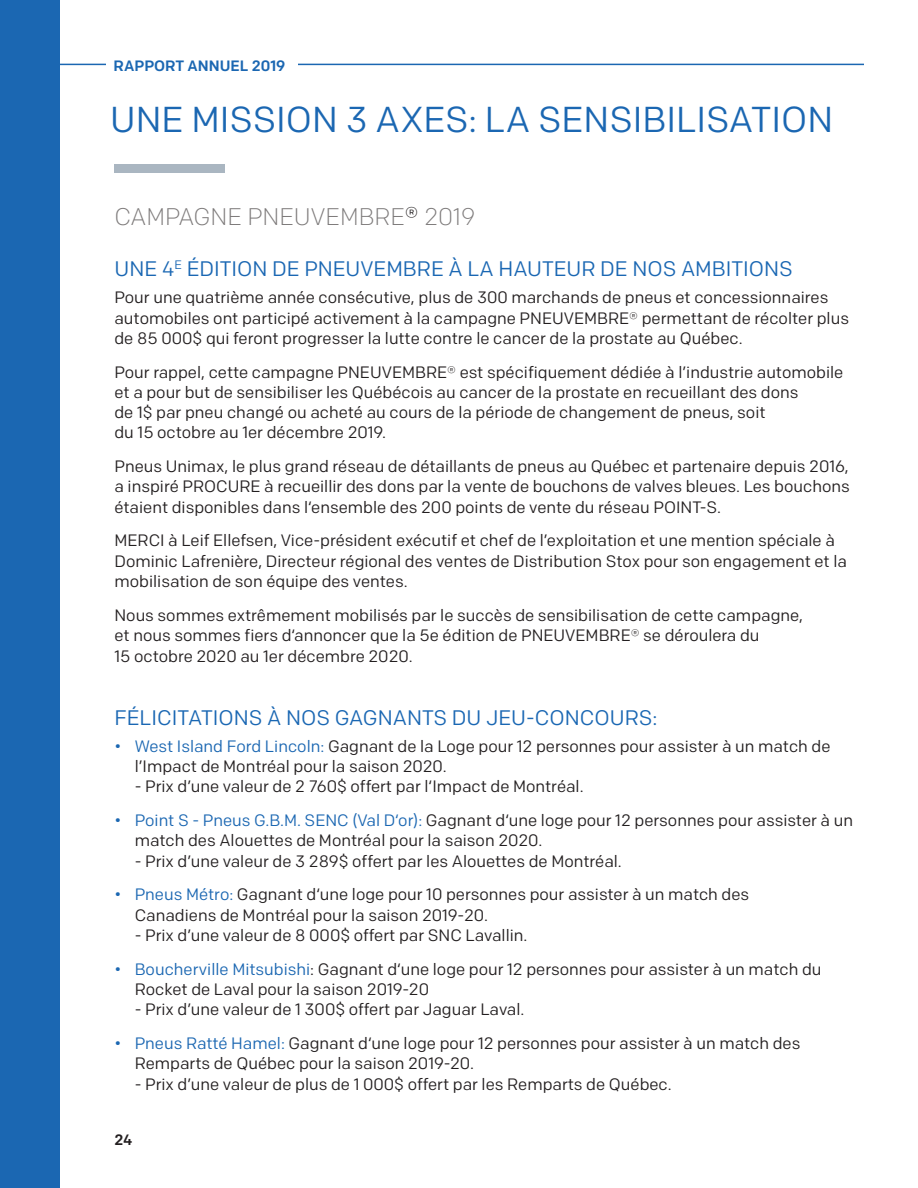
<style>
.page{position:relative;width:918px;height:1188px;background:#fff}
.page>*{position:absolute;margin:0;border:0;box-sizing:border-box;transform-origin:0 0}
.t1{font:36px "Colfax";color:#1b67b2}
.t2{font:300 24px "Colfax";color:#7d7a7a}
.t3{font:21px "Colfax";color:#1a67b3}
.t4{font:16.5px/20.2px "Colfax";color:#231f20}
.t5{font:500 15px "Colfax";color:#1b67b2}
.t6{font:500 15px "Colfax";color:#231f20}
.s1{font-weight:400;font-size:25.5px;color:#231f20}
.s2{color:#1b67b2}
</style>
<div class="page">
<hr style="left:54px;top:64px;width:810px;height:1px;background:#1b67b2">
<div style="left:107px;top:54px;width:191px;height:22px;background:#fff"></div>
<div style="left:0;top:0;width:60px;height:1188px;background:#1b67b2"></div>
<div style="left:114px;top:164px;width:111px;height:9px;background:#aab6c1"></div>
<p class="t5" style="left:114px;top:56px;width:173px">RAPPORT ANNUEL 2019</p>
<h1 class="t1" style="left:110px;top:97px;width:724px">UNE MISSION 3 AXES: LA SENSIBILISATION</h1>
<h2 class="t2" style="left:114px;top:202px;width:362px">CAMPAGNE PNEUVEMBRE<span class="s1">®</span> 2019</h2>
<p class="t3" style="left:114px;top:256px;width:680px">UNE 4<sup>E</sup> ÉDITION DE PNEUVEMBRE À LA HAUTEUR DE NOS AMBITIONS</p>
<p class="t4" style="left:114px;top:287px;width:736px">Pour une quatrième année consécutive, plus de 300 marchands de pneus et concessionnaires automobiles ont participé activement à la campagne PNEUVEMBRE® permettant de récolter plus de 85 000$ qui feront progresser la lutte contre le cancer de la prostate au Québec.</p>
<p class="t4" style="left:114px;top:362px;width:730px">Pour rappel, cette campagne PNEUVEMBRE® est spécifiquement dédiée à l’industrie automobile et a pour but de sensibiliser les Québécois au cancer de la prostate en recueillant des dons<br>de 1$ par pneu changé ou acheté au cours de la période de changement de pneus, soit<br>du 15 octobre au 1er décembre 2019.</p>
<p class="t4" style="left:114px;top:456px;width:737px;text-align:justify">Pneus Unimax, le plus grand réseau de détaillants de pneus au Québec et partenaire depuis 2016, a inspiré PROCURE à recueillir des dons par la vente de bouchons de valves bleues. Les bouchons étaient disponibles dans l‘ensemble des 200 points de vente du réseau POINT-S.</p>
<p class="t4" style="left:114px;top:530px;width:734px">MERCI à Leif Ellefsen, Vice-président exécutif et chef de l’exploitation et une mention spéciale à<br>Dominic Lafrenière, Directeur régional des ventes de Distribution Stox pour son engagement et la mobilisation de son équipe des ventes.</p>
<p class="t4" style="left:114px;top:604px;width:690px;line-height:20.7px">Nous sommes extrêmement mobilisés par le succès de sensibilisation de cette campagne, et nous sommes fiers d‘annoncer que la 5e édition de PNEUVEMBRE® se déroulera du<br>15 octobre 2020 au 1er décembre 2020.</p>
<p class="t3" style="left:114px;top:705px;width:544px">FÉLICITATIONS À NOS GAGNANTS DU JEU-CONCOURS:</p>
<p class="t4" style="left:135px;top:736px;width:697px;text-indent:-20px"><span class="s2">• West Island Ford Lincoln:</span> Gagnant de la Loge pour 12 personnes pour assister à un match de l’Impact de Montréal pour la saison 2020.</p>
<p class="t4" style="left:135px;top:776px;width:450px">- Prix d’une valeur de 2 760$ offert par l‘Impact de Montréal.</p>
<p class="t4" style="left:135px;top:810px;width:720px;text-indent:-20px"><span class="s2">• Point S - Pneus G.B.M. SENC (Val D‘or):</span> Gagnant d‘une loge pour 12 personnes pour assister à un match des Alouettes de Montréal pour la saison 2020.</p>
<p class="t4" style="left:135px;top:851px;width:489px">- Prix d’une valeur de 3 289$ offert par les Alouettes de Montréal.</p>
<p class="t4" style="left:135px;top:884px;width:616px;text-indent:-20px"><span class="s2">• Pneus Métro:</span> Gagnant d‘une loge pour 10 personnes pour assister à un match des<br>Canadiens de Montréal pour la saison 2019-20.</p>
<p class="t4" style="left:135px;top:925px;width:394px">- Prix d’une valeur de 8 000$ offert par SNC Lavallin.</p>
<p class="t4" style="left:135px;top:959px;width:688px;text-indent:-20px"><span class="s2">• Boucherville Mitsubishi</span>: Gagnant d‘une loge pour 12 personnes pour assister à un match du<br>Rocket de Laval pour la saison 2019-20</p>
<p class="t4" style="left:135px;top:999px;width:391px">- Prix d’une valeur de 1 300$ offert par Jaguar Laval.</p>
<p class="t4" style="left:135px;top:1033px;width:667px;text-indent:-20px"><span class="s2">• Pneus Ratté Hamel:</span> Gagnant d‘une loge pour 12 personnes pour assister à un match des<br>Remparts de Québec pour la saison 2019-20.</p>
<p class="t4" style="left:135px;top:1074px;width:538px">- Prix d’une valeur de plus de 1 000$ offert par les Remparts de Québec.</p>
<p class="t6" style="left:114px;top:1131px;width:20px">24</p>
</div>
